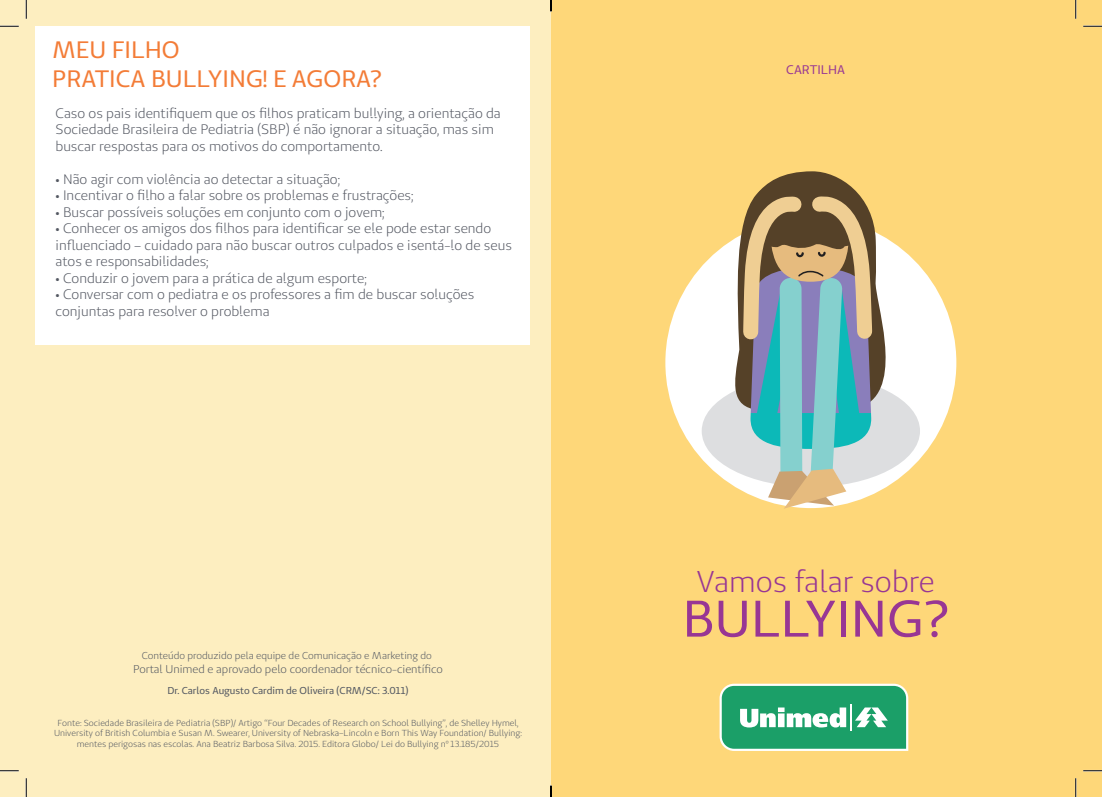
<style>
.page{position:relative;width:1102px;height:797px;background:#fff}
.page>*{position:absolute;margin:0;border:0;box-sizing:border-box;transform-origin:0 0}
.t1{font:51.25px "Unimed Sans";color:#983694}
.t2{font:30px "Unimed Sans";color:#983694}
.t3{font:23.75px/28.5px "Unimed Sans";color:#f37c37}
.t4{font:13.75px/16.5px "Unimed Sans";color:#545862}
.t5{font:12.5px "Unimed Sans";color:#983894}
.t6{font:11.25px "Unimed Sans";color:#525761}
.t7{font:10px "Unimed Sans";color:#525761}
.t8{font:10px "Unimed Sans";color:#525761}
.t9{font:8.75px/10.5px "Unimed Sans";color:#525761;text-align:center}
</style>
<div class="page">
<div style="left:536px;top:0;width:565px;height:797px;background:#fed779"></div>
<div style="left:0;top:0;width:551px;height:797px;background:#fdeec0"></div>
<svg style="left:719px;top:683px;width:189px;height:68px;background:#4fb386"></svg>
<svg style="left:0;top:25px;width:19px;height:2px"></svg>
<svg style="left:1083px;top:25px;width:18px;height:2px"></svg>
<svg style="left:0;top:770px;width:19px;height:1px"></svg>
<svg style="left:1083px;top:770px;width:18px;height:1px"></svg>
<svg style="left:25px;top:0;width:2px;height:19px"></svg>
<svg style="left:25px;top:778px;width:2px;height:19px"></svg>
<svg style="left:1075px;top:0;width:1px;height:19px"></svg>
<svg style="left:1075px;top:778px;width:1px;height:19px"></svg>
<svg style="left:550px;top:785px;width:1px;height:12px"></svg>
<div style="left:35px;top:26px;width:495px;height:319px;background:#fff"></div>
<div style="left:665px;top:217px;width:291px;height:291px;background:#fff;border-radius:50%"></div>
<div style="left:701px;top:375px;width:218px;height:112px;background:#dddee0;border-radius:50%"></div>
<svg style="left:730px;top:234px;width:174px;height:168px"></svg>
<svg style="left:735px;top:171px;width:144px;height:337px"></svg>
<h3 class="t3" style="left:52px;top:36px;width:331px">MEU FILHO<br>PRATICA BULLYING! E AGORA?</h3>
<p class="t4" style="left:56px;top:105px;width:447px">Caso os pais identifiquem que os filhos praticam bullying, a orientação da<br>Sociedade Brasileira de Pediatria (SBP) é não ignorar a situação, mas sim buscar respostas para os motivos do comportamento.</p>
<p class="t4" style="left:56px;top:171px;width:286px">• Não agir com violência ao detectar a situação;</p>
<p class="t4" style="left:56px;top:187px;width:359px">• Incentivar o filho a falar sobre os problemas e frustrações;</p>
<p class="t4" style="left:56px;top:204px;width:330px">• Buscar possíveis soluções em conjunto com o jovem;</p>
<p class="t4" style="left:56px;top:220px;width:458px">• Conhecer os amigos dos filhos para identificar se ele pode estar sendo influenciado – cuidado para não buscar outros culpados e isentá-lo de seus atos e responsabilidades;</p>
<p class="t4" style="left:56px;top:270px;width:313px">• Conduzir o jovem para a prática de algum esporte;</p>
<p class="t4" style="left:56px;top:286px;width:420px">• Conversar com o pediatra e os professores a fim de buscar soluções conjuntas para resolver o problema</p>
<p class="t7" style="left:142px;top:649px;width:292px">Conteúdo produzido pela equipe de Comunicação e Marketing do</p>
<p class="t6" style="left:133px;top:662px;width:311px">Portal Unimed e aprovado pelo coordenador técnico-científico</p>
<p class="t8" style="left:167px;top:684px;width:242px">Dr. Carlos Augusto Cardim de Oliveira (CRM/SC: 3.011)</p>
<p class="t9" style="left:54px;top:717px;width:469px">Fonte: Sociedade Brasileira de Pediatria (SBP)/ Artigo “Four Decades of Research on School Bullying”, de Shelley Hymel,<br>University of British Columbia e Susan M. Swearer, University of Nebraska–Lincoln e Born This Way Foundation/ Bullying: mentes perigosas nas escolas. Ana Beatriz Barbosa Silva. 2015. Editora Globo/ Lei do Bullying nº 13.185/2015</p>
<p class="t5" style="left:786px;top:62px;width:60px">CARTILHA</p>
<h2 class="t2" style="left:696px;top:562px;width:240px">Vamos falar sobre</h2>
<h1 class="t1" style="left:682px;top:586px;width:268px">BULLYING?</h1>
</div>
